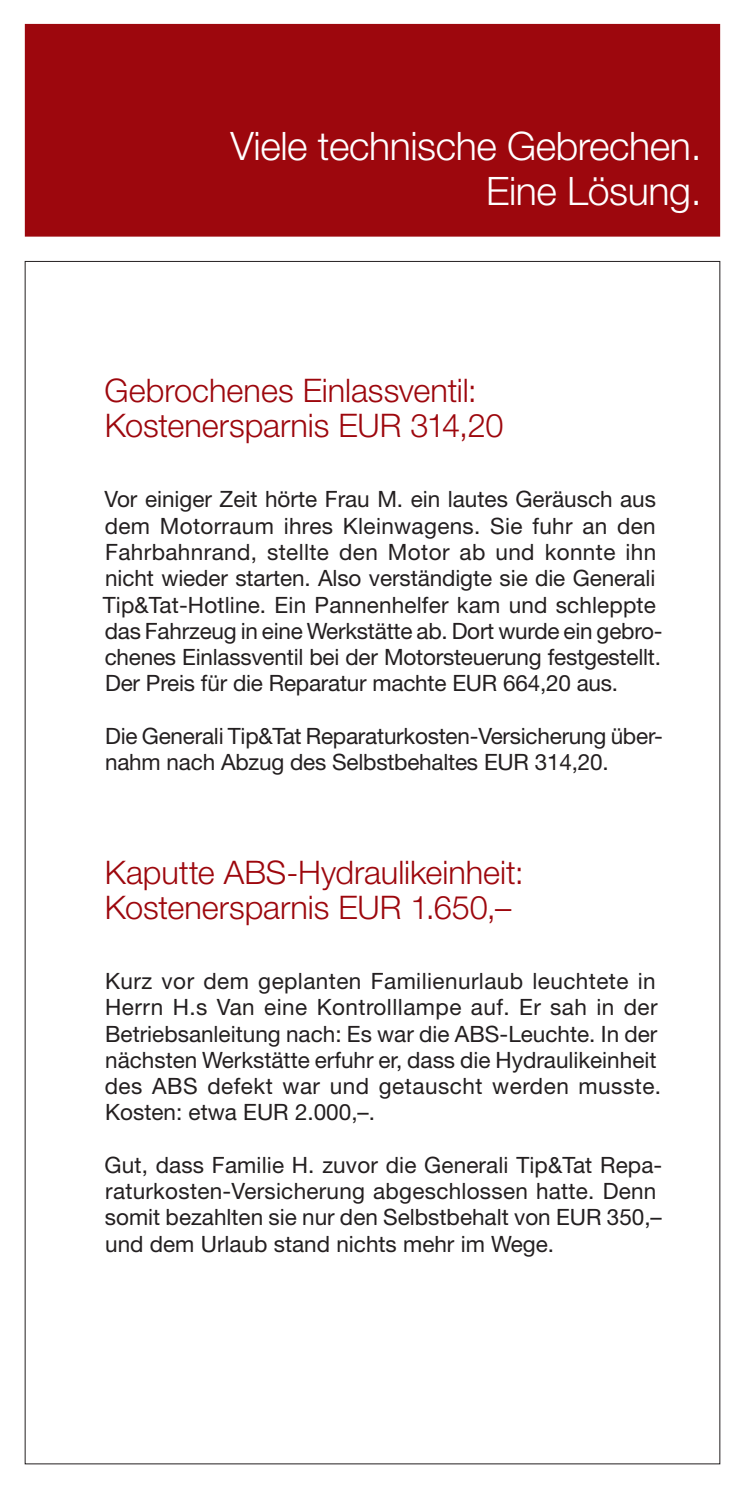
<style>
.page{position:relative;width:745px;height:1489px;background:#fff}
.page>*{position:absolute;margin:0;border:0;box-sizing:border-box;transform-origin:0 0}
.t1{font:300 39.25px/45px "Helvetica Neue LT Std";letter-spacing:-.01em;color:#fff;text-align:right}
.t2{font:300 32.5px/35px "Helvetica Neue LT Std";color:#9d070d}
.t3{font:22.5px/26.2px "Helvetica Neue LT Std";color:#231f20}
.t4{font:22.5px/26.2px "Helvetica Neue LT Std";letter-spacing:.02em;color:#231f20}
</style>
<div class="page">
<div style="left:25px;top:24px;width:694px;height:212px;background:#9d070d"></div>
<h1 class="t1" style="left:230px;top:123px;width:472px">Viele technische Gebrechen.<br>Eine Lösung.</h1>
<h2 class="t2" style="left:104px;top:372px;width:400px">Gebrochenes Einlassventil:<br>Kostenersparnis EUR 314,20</h2>
<p class="t3" style="left:103px;top:486px;width:561px">Vor einiger Zeit hörte Frau M. ein lautes Geräusch aus dem Motorraum ihres Kleinwagens. Sie fuhr an den Fahrbahnrand, stellte den Motor ab und konnte ihn nicht wieder starten. Also verständigte sie die Generali Tip&amp;Tat-Hotline. Ein Pannenhelfer kam und schleppte das Fahrzeug in eine Werkstätte ab. Dort wurde ein gebro&shy;chenes Einlassventil bei der Motorsteuerung festgestellt.<br>Der Preis für die Reparatur machte EUR 664,20 aus.</p>
<p class="t3" style="left:105px;top:722px;width:558px">Die Generali Tip&amp;Tat Reparaturkosten-Versicherung über&shy;nahm nach Abzug des Selbstbehaltes EUR 314,20.</p>
<h2 class="t2" style="left:105px;top:854px;width:420px">Kaputte ABS-Hydraulikeinheit:<br>Kostenersparnis EUR 1.650,–</h2>
<p class="t4" style="left:105px;top:967px;width:557px">Kurz vor dem geplanten Familienurlaub leuchtete in Herrn H.s Van eine Kontrolllampe auf. Er sah in der Betriebsanleitung nach: Es war die ABS-Leuchte. In der nächsten Werkstätte erfuhr er, dass die Hydraulikeinheit des ABS defekt war und getauscht werden musste.<br>Kosten: etwa EUR 2.000,–.</p>
<p class="t3" style="left:104px;top:1151px;width:559px">Gut, dass Familie H. zuvor die Generali Tip&amp;Tat Repa&shy;raturkosten-Versicherung abgeschlossen hatte. Denn somit bezahlten sie nur den Selbstbehalt von EUR 350,– und dem Urlaub stand nichts mehr im Wege.</p>
</div>
